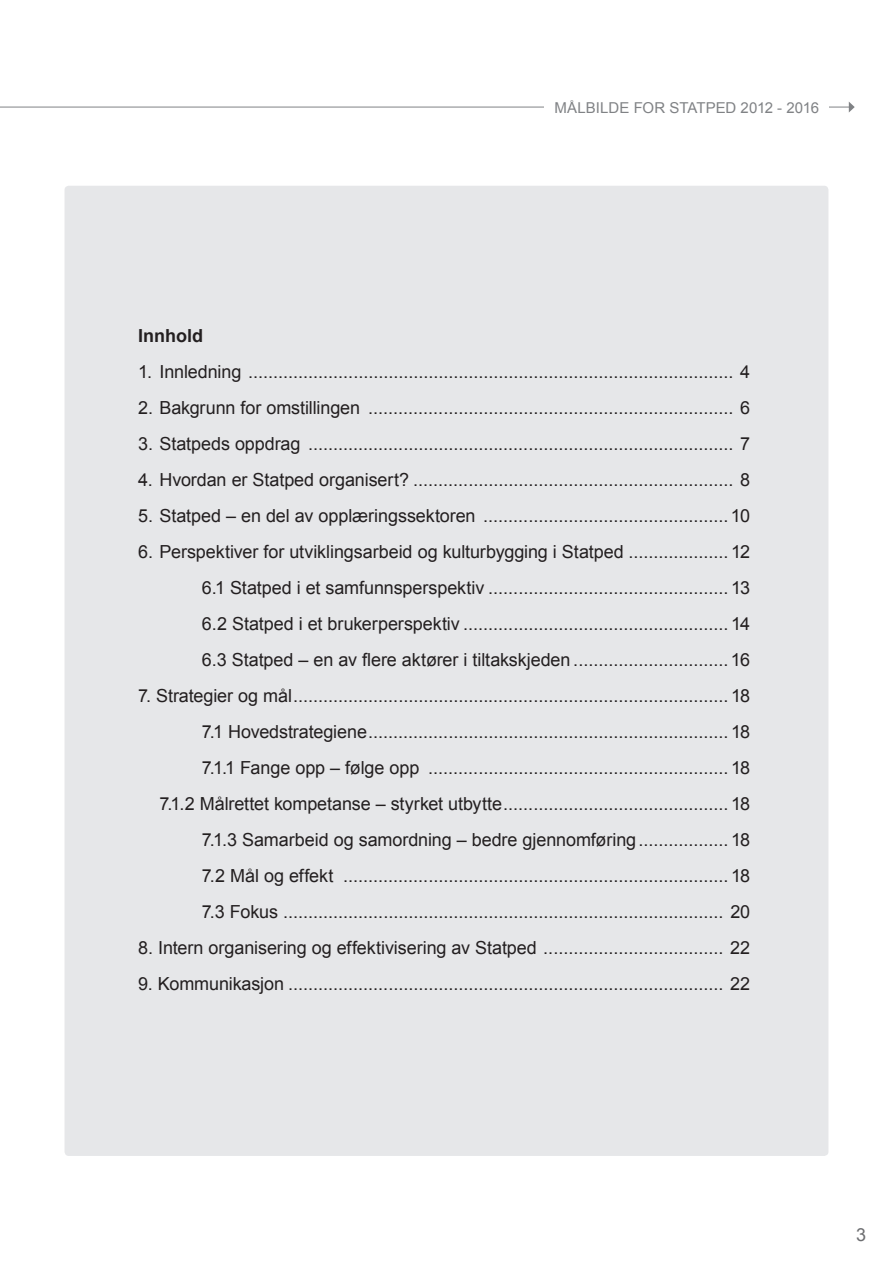
<style>
.page{position:relative;width:893px;height:1263px;background:#fff}
.page>*{position:absolute;margin:0;border:0;box-sizing:border-box;transform-origin:0 0}
.t1{font:18px/36px "Arial";letter-spacing:-.005em;color:#231f20;text-align:right}
.t2{font:700 18px "Arial";color:#231f20}
.Brødtekst_Futura{font:18px "Arial";color:#6c6d70}
.t3{font:15px "Arial";color:#808285}
</style>
<div class="page">
<hr style="left:0;top:107px;width:850px;height:1px;background:#808285">
<svg style="left:849px;top:102px;width:6px;height:10px"></svg>
<div style="left:544px;top:102px;width:285px;height:11px;background:#fff"></div>
<div style="left:65px;top:186px;width:763px;height:970px;background:#e6e7e9;border-radius:4px"></div>
<p class="t3" style="left:554px;top:97px;width:266px">MÅLBILDE FOR STATPED 2012 - 2016</p>
<p class="t2" style="left:138px;top:324px;width:66px">Innhold</p>
<p class="t1" style="left:138px;top:354px;width:614px">1. Innledning ................................................................................................. 4</p>
<p class="t1" style="left:138px;top:390px;width:614px">2. Bakgrunn for omstillingen ......................................................................... 6</p>
<p class="t1" style="left:138px;top:426px;width:614px">3. Statpeds oppdrag ..................................................................................... 7</p>
<p class="t1" style="left:138px;top:462px;width:614px">4. Hvordan er Statped organisert? ................................................................ 8</p>
<p class="t1" style="left:138px;top:498px;width:613px">5. Statped – en del av opplæringssektoren .................................................10</p>
<p class="t1" style="left:138px;top:534px;width:614px">6. Perspektiver for utviklingsarbeid og kulturbygging i Statped .................... 12</p>
<p class="t1" style="left:202px;top:570px;width:550px">6.1 Statped i et samfunnsperspektiv ................................................ 13</p>
<p class="t1" style="left:202px;top:606px;width:550px">6.2 Statped i et brukerperspektiv ..................................................... 14</p>
<p class="t1" style="left:202px;top:642px;width:550px">6.3 Statped – en av flere aktører i tiltakskjeden ...............................16</p>
<p class="t1" style="left:138px;top:678px;width:613px">7. Strategier og mål....................................................................................... 18</p>
<p class="t1" style="left:202px;top:714px;width:550px">7.1 Hovedstrategiene........................................................................18</p>
<p class="t1" style="left:159px;top:750px;width:592px">7.1.1 Fange opp – følge opp ............................................................18<br>7.1.2 Målrettet kompetanse – styrket utbytte............................................. 18</p>
<p class="t1" style="left:202px;top:822px;width:550px">7.1.3 Samarbeid og samordning – bedre gjennomføring.................. 18</p>
<p class="t1" style="left:202px;top:858px;width:550px">7.2 Mål og effekt ............................................................................. 18</p>
<p class="t1" style="left:202px;top:894px;width:550px">7.3 Fokus ........................................................................................ 20</p>
<p class="t1" style="left:138px;top:930px;width:613px">8. Intern organisering og effektivisering av Statped .................................... 22</p>
<p class="t1" style="left:138px;top:966px;width:613px">9. Kommunikasjon ....................................................................................... 22</p>
<p class="Brødtekst_Futura" style="left:856px;top:1223px;width:12px">3</p>
</div>
